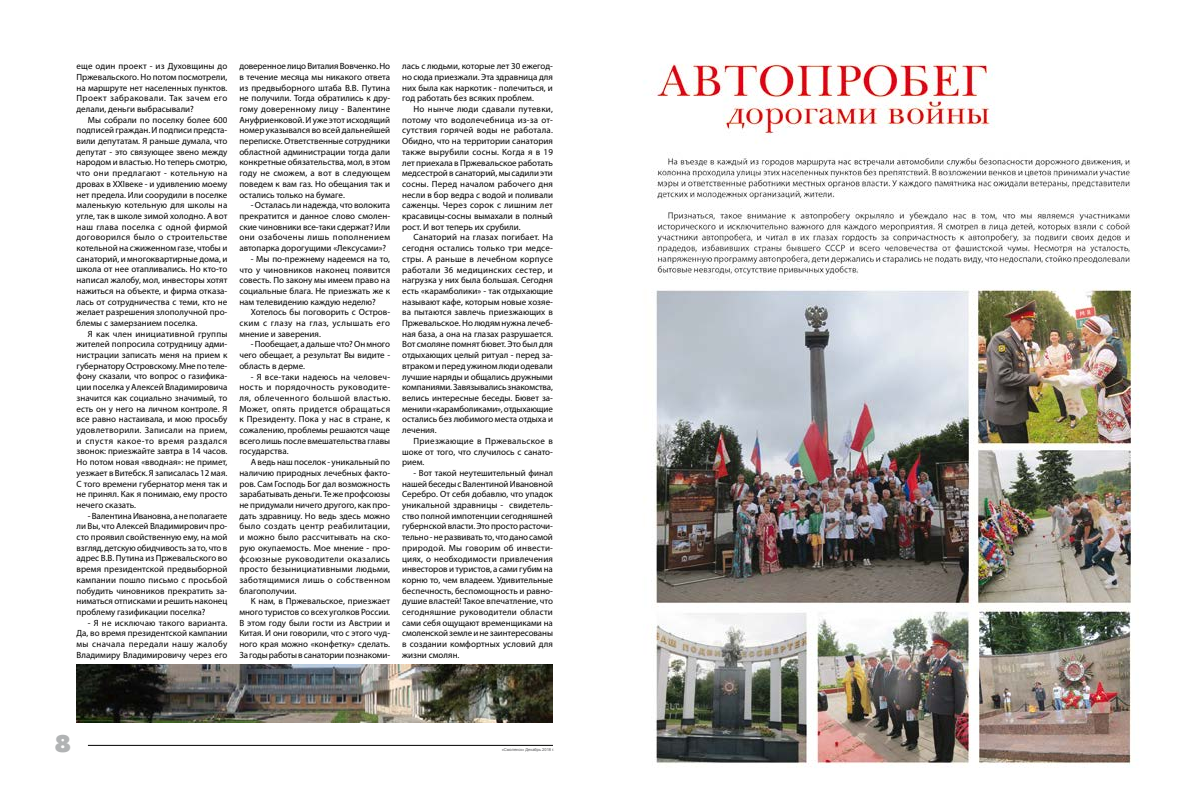
<style>
.page{position:relative;width:1191px;height:808px;background:#fff}
.page>*{position:absolute;margin:0;border:0;box-sizing:border-box;transform-origin:0 0}
.t1{font:24px "Futuris Extra Cyrillic";color:#b1b3b4}
.t2{font:9px/10.7px "Myriad Pro";color:#000;text-align:justify}
.t3{font:4px "Arial";color:#58585a}
</style>
<div class="page">
<hr style="left:88px;top:745px;width:465px;height:1px;background:#000">
<img style="left:77px;top:664px;width:476px;height:59px">
<img style="left:651px;top:64px;width:488px;height:704px">
<p class="t2" style="left:77px;top:61px;width:152px">еще один проект - из Духовщины до Пржевальского. Но потом посмотрели, на маршруте нет населенных пунктов.<br>Проект забраковали. Так зачем его делали, деньги выбрасывали?</p>
<p class="t2" style="left:77px;top:114px;width:152px;text-indent:11px">Мы собрали по поселку более 600 подписей граждан. И подписи предста&shy;вили депутатам. Я раньше думала, что депутат - это связующее звено между народом и властью. Но теперь смотрю, что они предлагают - котельную на дровах в XXIвеке - и удивлению моему нет предела. Или соорудили в поселке маленькую котельную для школы на угле, так в школе зимой холодно. А вот наш глава поселка с одной фирмой договорился было о строительстве котельной на сжиженном газе, чтобы и санаторий, и многоквартирные дома, и школа от нее отапливались. Но кто-то написал жалобу, мол, инвесторы хотят нажиться на объекте, и фирма отказа&shy;лась от сотрудничества с теми, кто не желает разрешения злополучной про&shy;блемы с замерзанием поселка.</p>
<p class="t2" style="left:77px;top:328px;width:152px;text-indent:11px">Я как член инициативной группы жителей попросила сотрудницу адми&shy;нистрации записать меня на прием к губернатору Островскому. Мне по теле&shy;фону сказали, что вопрос о газифика&shy;ции поселка у Алексей Владимировича значится как социально значимый, то есть он у него на личном контроле. Я все равно настаивала, и мою просьбу удовлетворили. Записали на прием, и спустя какое-то время раздался звонок: приезжайте завтра в 14 часов.<br>Но потом новая «вводная»: не примет, уезжает в Витебск. Я записалась 12 мая.<br>С того времени губернатор меня так и не принял. Как я понимаю, ему просто нечего сказать.</p>
<p class="t2" style="left:77px;top:510px;width:152px;text-indent:11px">- Валентина Ивановна, а не полагаете ли Вы, что Алексей Владимирович про&shy;сто проявил свойственную ему, на мой взгляд, детскую обидчивость за то, что в адрес В.В. Путина из Пржевальского во время президентской предвыборной кампании пошло письмо с просьбой побудить чиновников прекратить за&shy;ниматься отписками и решить наконец проблему газификации поселка?</p>
<p class="t2" style="left:77px;top:617px;width:152px;text-indent:11px">- Я не исключаю такого варианта.<br>Да, во время президентской кампании мы сначала передали нашу жалобу Владимиру Владимировичу через его</p>
<p class="t2" style="left:239px;top:61px;width:152px">доверенное лицо Виталия Вовченко. Но в течение месяца мы никакого ответа из предвыборного штаба В.В. Путина не получили. Тогда обратились к дру&shy;гому доверенному лицу - Валентине Ануфриенковой. И уже этот исходящий номер указывался во всей дальнейшей переписке. Ответственные сотрудники областной администрации тогда дали конкретные обязательства, мол, в этом году не сможем, а вот в следующем поведем к вам газ. Но обещания так и остались только на бумаге.</p>
<p class="t2" style="left:239px;top:200px;width:152px;text-indent:11px">- Осталась ли надежда, что волокита прекратится и данное слово смолен&shy;ские чиновники все-таки сдержат? Или они озабочены лишь пополнением автопарка дорогущими «Лексусами»?</p>
<p class="t2" style="left:239px;top:253px;width:152px;text-indent:11px">- Мы по-прежнему надеемся на то, что у чиновников наконец появится совесть. По закону мы имеем право на социальные блага. Не приезжать же к нам телевидению каждую неделю?</p>
<p class="t2" style="left:239px;top:307px;width:152px;text-indent:11px">Хотелось бы поговорить с Остров&shy;ским с глазу на глаз, услышать его мнение и заверения.</p>
<p class="t2" style="left:239px;top:339px;width:152px;text-indent:11px">- Пообещает, а дальше что? Он много чего обещает, а результат Вы видите - область в дерме.</p>
<p class="t2" style="left:239px;top:371px;width:152px;text-indent:11px">- Я все-таки надеюсь на человеч&shy;ность и порядочность руководите&shy;ля, облеченного большой властью.<br>Может, опять придется обращаться к Президенту. Пока у нас в стране, к сожалению, проблемы решаются чаще всего лишь после вмешательства главы государства.</p>
<p class="t2" style="left:239px;top:457px;width:152px;text-indent:11px">А ведь наш поселок - уникальный по наличию природных лечебных факто&shy;ров. Сам Господь Бог дал возможность зарабатывать деньги. Те же профсоюзы не придумали ничего другого, как про&shy;дать здравницу. Но ведь здесь можно было создать центр реабилитации, и можно было рассчитывать на ско&shy;рую окупаемость. Мое мнение - про&shy;фсоюзные руководители оказались просто безынициативными людьми, заботящимися лишь о собственном благополучии.</p>
<p class="t2" style="left:239px;top:596px;width:152px;text-indent:11px">К нам, в Пржевальское, приезжает много туристов со всех уголков России.<br>В этом году были гости из Австрии и Китая. И они говорили, что с этого чуд&shy;ного края можно «конфетку» сделать.<br>За годы работы в санатории познакоми-</p>
<p class="t2" style="left:402px;top:61px;width:152px">лась с людьми, которые лет 30 ежегод&shy;но сюда приезжали. Эта здравница для них была как наркотик - полечиться, и год работать без всяких проблем.</p>
<p class="t2" style="left:402px;top:104px;width:152px;text-indent:11px">Но нынче люди сдавали путевки, потому что водолечебница из-за от&shy;сутствия горячей воды не работала.<br>Обидно, что на территории санатория также вырубили сосны. Когда я в 19 лет приехала в Пржевальское работать медсестрой в санаторий, мы садили эти сосны. Перед началом рабочего дня несли в бор ведра с водой и поливали саженцы. Через сорок с лишним лет красавицы-сосны вымахали в полный рост. И вот теперь их срубили.</p>
<p class="t2" style="left:402px;top:232px;width:152px;text-indent:11px">Санаторий на глазах погибает. На сегодня остались только три медсе&shy;стры. А раньше в лечебном корпусе работали 36 медицинских сестер, и нагрузка у них была большая. Сегодня есть «карамболики» - так отдыхающие называют кафе, которым новые хозяе&shy;ва пытаются завлечь приезжающих в Пржевальское. Но людям нужна лечеб&shy;ная база, а она на глазах разрушается.<br>Вот смоляне помнят бювет. Это был для отдыхающих целый ритуал - перед за&shy;втраком и перед ужином люди одевали лучшие наряды и общались дружными компаниями. Завязывались знакомства, велись интересные беседы. Бювет за&shy;менили «карамболиками», отдыхающие остались без любимого места отдыха и лечения.</p>
<p class="t2" style="left:402px;top:435px;width:152px;text-indent:11px">Приезжающие в Пржевальское в шоке от того, что случилось с санато&shy;рием.</p>
<p class="t2" style="left:402px;top:467px;width:152px;text-indent:11px">- Вот такой неутешительный финал нашей беседы с Валентиной Ивановной Серебро. От себя добавлю, что упадок уникальной здравницы - свидетель&shy;ство полной импотенции сегодняшней губернской власти. Это просто расточи&shy;тельно - не развивать то, что дано самой природой. Мы говорим об инвести&shy;циях, о необходимости привлечения инвесторов и туристов, а сами губим на корню то, чем владеем. Удивительные беспечность, беспомощность и равно&shy;душие властей! Такое впечатление, что сегодняшние руководители области сами себя ощущают временщиками на смоленской земле и не заинтересованы в создании комфортных условий для жизни смолян.</p>
<h1 class="t1" style="left:55px;top:731px;width:18px">8</h1>
<p class="t3" style="left:502px;top:747px;width:54px">«Смоленск» Декабрь 2018 г.</p>
</div>
